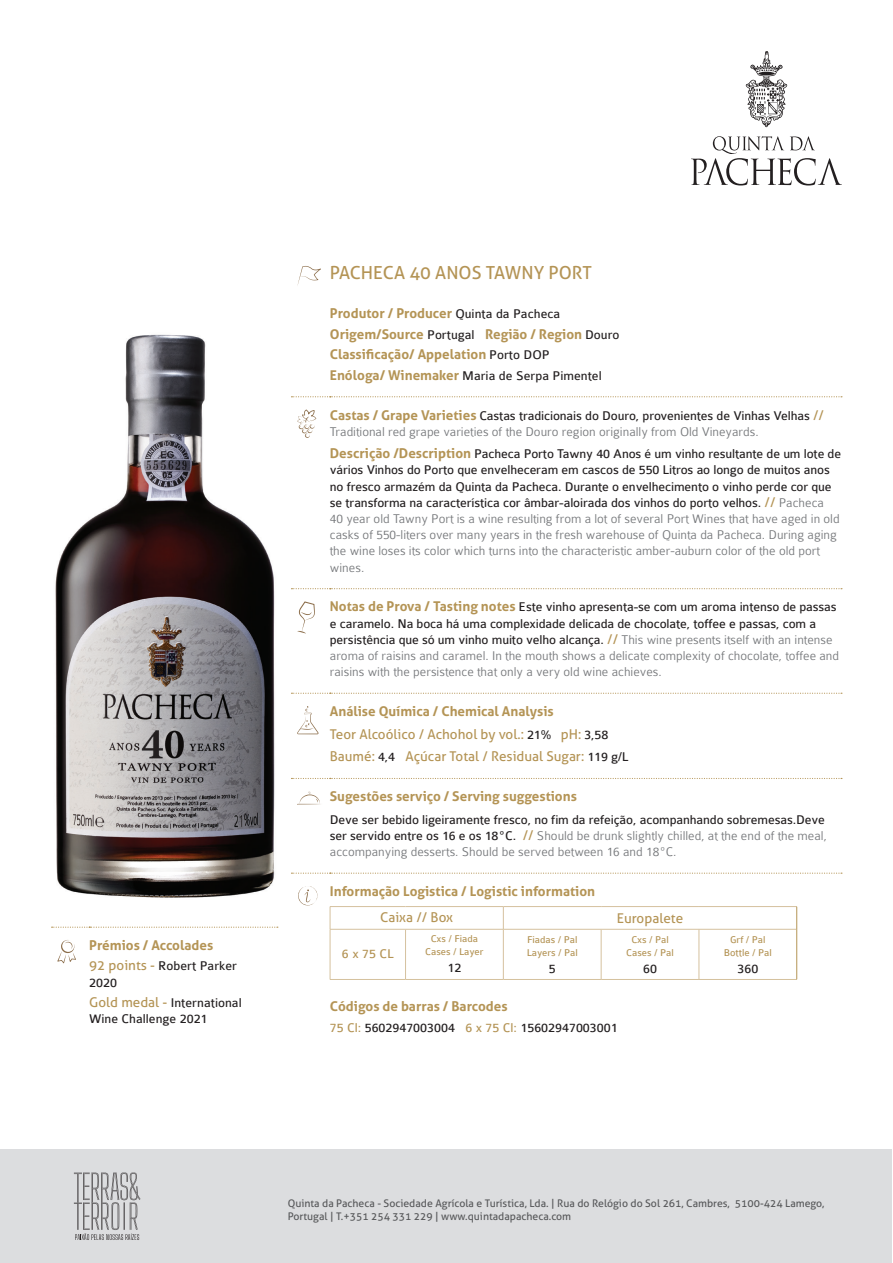
<style>
.page{position:relative;width:893px;height:1263px;background:#fff}
.page>*{position:absolute;margin:0;border:0;box-sizing:border-box;transform-origin:0 0}
.t1{font:18px "Aller";color:#b49455}
.t2{font:13.5px/16.2px "Colaborate";letter-spacing:-.01em;color:#231f20}
.t3{font:300 13.5px/16.2px "Colaborate";color:#76787b}
.t4{font:700 13.5px/20.4px "Aller";color:#b49455}
.t5{font:13.5px/22.8px "Aller";color:#b49455}
.t6{font:13.5px "Colaborate";color:#b49455}
.t7{font:10.5px/12.6px "Aller";color:#57585a}
.t8{font:10.5px/13.5px "Colaborate";color:#b49455;text-align:center}
.s1{font-family:"Aller";color:#b49455}
.s2{font-family:"Colaborate";font-weight:400;color:#231f20}
.s3{font-family:"Aller";font-weight:700;color:#b49455}
.s4{font-weight:400;color:#231f20}
.s5{font-family:"Aller";font-weight:400;color:#b49455}
.s6{font-weight:300;color:#76787b}
.s7{font-weight:700}
.s8{font-family:"Colaborate";color:#231f20}
.s9{color:#b49455}
</style>
<div class="page">
<img style="left:55px;top:334px;width:220px;height:564px">
<div style="left:1px;top:1149px;width:891px;height:114px;background:#dcdddf"></div>
<svg style="left:291px;top:396px;width:551px;height:1px"></svg>
<svg style="left:291px;top:588px;width:551px;height:1px"></svg>
<svg style="left:291px;top:693px;width:551px;height:1px"></svg>
<svg style="left:291px;top:778px;width:551px;height:1px"></svg>
<svg style="left:291px;top:872px;width:551px;height:2px"></svg>
<svg style="left:297px;top:266px;width:24px;height:19px"></svg>
<svg style="left:297px;top:409px;width:19px;height:29px"></svg>
<svg style="left:297px;top:601px;width:18px;height:32px"></svg>
<svg style="left:297px;top:706px;width:21px;height:28px"></svg>
<svg style="left:297px;top:791px;width:23px;height:14px"></svg>
<svg style="left:298px;top:886px;width:19px;height:19px"></svg>
<svg style="left:503px;top:907px;width:1px;height:22px"></svg>
<hr style="left:330px;top:929px;width:76px;height:1px;background:#d5c19e">
<hr style="left:406px;top:929px;width:97px;height:1px;background:#d5c19e">
<hr style="left:405px;top:929px;width:1px;height:50px;background:#d5c19e">
<hr style="left:503px;top:929px;width:98px;height:1px;background:#d5c19e">
<hr style="left:503px;top:929px;width:1px;height:50px;background:#d5c19e">
<hr style="left:601px;top:929px;width:98px;height:1px;background:#d5c19e">
<hr style="left:601px;top:929px;width:1px;height:50px;background:#d5c19e">
<hr style="left:699px;top:929px;width:98px;height:1px;background:#d5c19e">
<hr style="left:699px;top:929px;width:1px;height:50px;background:#d5c19e">
<hr style="left:330px;top:906px;width:76px;height:1px;background:#d5c19e">
<svg style="left:330px;top:907px;width:1px;height:22px"></svg>
<hr style="left:406px;top:906px;width:97px;height:1px;background:#d5c19e">
<hr style="left:503px;top:906px;width:98px;height:1px;background:#d5c19e">
<hr style="left:601px;top:906px;width:98px;height:1px;background:#d5c19e">
<hr style="left:699px;top:906px;width:98px;height:1px;background:#d5c19e">
<hr style="left:330px;top:929px;width:1px;height:50px;background:#d5c19e">
<hr style="left:330px;top:979px;width:76px;height:1px;background:#d5c19e">
<hr style="left:406px;top:979px;width:97px;height:1px;background:#d5c19e">
<hr style="left:503px;top:979px;width:98px;height:1px;background:#d5c19e">
<hr style="left:601px;top:979px;width:98px;height:1px;background:#d5c19e">
<hr style="left:699px;top:979px;width:98px;height:1px;background:#d5c19e">
<svg style="left:796px;top:907px;width:1px;height:22px"></svg>
<hr style="left:796px;top:929px;width:1px;height:50px;background:#b49455">
<svg style="left:74px;top:1172px;width:67px;height:68px"></svg>
<svg style="left:691px;top:136px;width:151px;height:49px"></svg>
<svg style="left:746px;top:51px;width:41px;height:76px"></svg>
<svg style="left:52px;top:927px;width:226px;height:1px"></svg>
<svg style="left:57px;top:940px;width:19px;height:23px"></svg>
<p class="t4" style="left:89px;top:935px;width:125px">Prémios / Accolades</p>
<p class="t2" style="left:89px;top:958px;width:149px"><span class="s1">92 points -</span> Robert Parker<br>2020</p>
<p class="t2" style="left:89px;top:995px;width:154px"><span class="s1">Gold medal -</span> International<br>Wine Challenge 2021</p>
<h1 class="t1" style="left:330px;top:262px;width:263px">PACHECA 40 ANOS TAWNY PORT</h1>
<p class="t4" style="left:330px;top:303px;width:291px">Produtor / Producer <span class="s2">Quinta da Pacheca<br></span>Origem/Source <span class="s2">Portugal</span> Região / Region <span class="s2">Douro<br></span>Classificação/ Appelation <span class="s2">Porto DOP</span></p>
<p class="t2" style="left:330px;top:368px;width:273px"><span class="s3">Enóloga/ Winemaker</span> Maria de Serpa Pimentel</p>
<p class="t3" style="left:330px;top:407px;width:496px"><span class="s3">Castas / Grape Varieties</span> <span class="s4">Castas tradicionais do Douro, provenientes de Vinhas Velhas</span> <span class="s5">//<br></span>Traditional red grape varieties of the Douro region originally from Old Vineyards.</p>
<p class="t2" style="left:330px;top:446px;width:513px"><span class="s3">Descrição /Description</span> Pacheca Porto Tawny 40 Anos é um vinho resultante de um lote de vários Vinhos do Porto que envelheceram em cascos de 550 Litros ao longo de muitos anos no fresco armazém da Quinta da Pacheca. Durante o envelhecimento o vinho perde cor que se transforma na característica cor âmbar-aloirada dos vinhos do porto velhos. <span class="s1">//</span> <span class="s6">Pacheca<br>40 year old Tawny Port is a wine resulting from a lot of several Port Wines that have aged in old casks of 550-liters over many years in the fresh warehouse of Quinta da Pacheca. During aging the wine loses its color which turns into the characteristic amber-auburn color of the old port wines.</span></p>
<p class="t3" style="left:330px;top:599px;width:511px"><span class="s3">Notas de Prova / Tasting notes</span> <span class="s4">Este vinho apresenta-se com um aroma intenso de passas e caramelo. Na boca há uma complexidade delicada de chocolate, toffee e passas, com a persistência que só um vinho muito velho alcança.</span> <span class="s5">//</span> This wine presents itself with an intense aroma of raisins and caramel. In the mouth shows a delicate complexity of chocolate, toffee and raisins with the persistence that only a very old wine achieves.</p>
<p class="t5" style="left:330px;top:700px;width:300px"><span class="s7">Análise Química / Chemical Analysis<br></span>Teor Alcoólico / Achohol by vol.: <span class="s8">21%</span> pH: <span class="s8">3,58<br></span>Baumé: <span class="s8">4,4</span> Açúcar Total / Residual Sugar: <span class="s8">119 g/L</span></p>
<p class="t4" style="left:330px;top:786px;width:249px">Sugestões serviço / Serving suggestions</p>
<p class="t2" style="left:330px;top:811px;width:499px">Deve ser bebido ligeiramente fresco, no fim da refeição, acompanhando sobremesas.Deve ser servido entre os 16 e os 18ºC. <span class="s1">//</span> <span class="s6">Should be drunk slightly chilled, at the end of the meal, accompanying desserts. Should be served between 16 and 18ºC.</span></p>
<p class="t4" style="left:330px;top:881px;width:267px">Informação Logistica / Logistic information</p>
<p class="t5" style="left:380px;top:905px;width:74px">Caixa // Box</p>
<p class="t5" style="left:617px;top:907px;width:68px">Europalete</p>
<p class="t6" style="left:342px;top:946px;width:53px">6 x 75 CL</p>
<p class="t8" style="left:425px;top:932px;width:60px">Cxs / Fiada<br>Cases / Layer</p>
<p class="t2" style="left:447px;top:959px;width:15px">12</p>
<p class="t8" style="left:724px;top:933px;width:49px">Grf / Pal<br>Bottle / Pal</p>
<p class="t2" style="left:737px;top:960px;width:22px">360</p>
<p class="t8" style="left:626px;top:933px;width:49px">Cxs / Pal<br>Cases / Pal</p>
<p class="t2" style="left:643px;top:960px;width:15px">60</p>
<p class="t8" style="left:527px;top:933px;width:53px;text-align:left">Fiadas / Pal<br>Layers / Pal</p>
<p class="t2" style="left:549px;top:960px;width:8px">5</p>
<p class="t4" style="left:330px;top:996px;width:179px">Códigos de barras / Barcodes</p>
<p class="t2" style="left:330px;top:1019px;width:289px"><span class="s9">75 Cl:</span> 5602947003004 <span class="s9">6 x 75 Cl:</span> 15602947003001</p>
<p class="t7" style="left:288px;top:1197px;width:538px">Quinta da Pacheca - Sociedade Agrícola e Turística, Lda. | Rua do Relógio do Sol 261, Cambres, 5100-424 Lamego,<br>Portugal | T.+351 254 331 229 | www.quintadapacheca.com</p>
</div>
